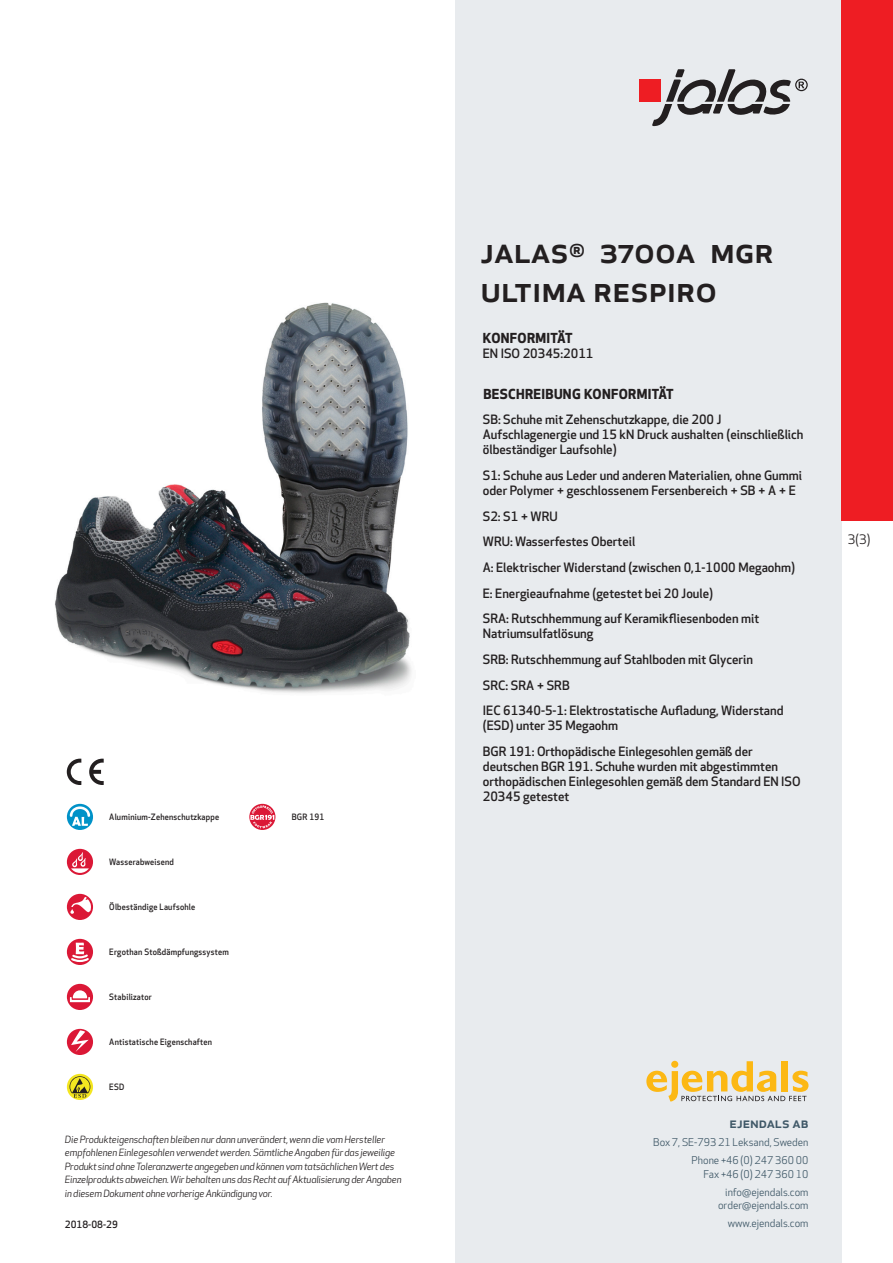
<style>
.page{position:relative;width:893px;height:1263px;background:#fff}
.page>*{position:absolute;margin:0;border:0;box-sizing:border-box;transform-origin:0 0}
.prodname{font:500 36px/39px "Apex New";color:#231f20}
.t1{font:500 15px "Apex New";color:#405968}
.Funktion_body{font:700 13.5px "Apex New";letter-spacing:.025em;color:#231f20}
.t2{font:12.75px "Apex New";color:#231f20}
.Funktion_body-2{font:500 12.6px/15px "Apex New";color:#231f20}
.t3{font:10.5px/18px "Apex New";color:#405968;text-align:right}
.t4{font:italic 9.75px/13.5px "Apex New";letter-spacing:-.015em;color:#231f20}
.t5{font:500 9.75px "Apex New";color:#231f20}
.Artikel{font:500 8.55px "Apex New";letter-spacing:.025em;color:#231f20;scale:.95 1}
</style>
<div class="page">
<div style="left:455px;top:0;width:387px;height:1263px;background:#e8ebee"></div>
<svg style="left:646px;top:1061px;width:162px;height:40px"></svg>
<img style="left:55px;top:303px;width:357px;height:390px">
<div style="left:842px;top:0;width:51px;height:520px;background:#ee1d23"></div>
<svg style="left:67px;top:804px;width:26px;height:26px"></svg>
<svg style="left:70px;top:806px;width:20px;height:20px"></svg>
<div style="left:67px;top:849px;width:26px;height:26px;background:#db1836;border-radius:50%"></div>
<svg style="left:71px;top:852px;width:18px;height:21px"></svg>
<div style="left:67px;top:894px;width:26px;height:26px;background:#db1836;border-radius:50%"></div>
<svg style="left:70px;top:897px;width:21px;height:17px"></svg>
<svg style="left:67px;top:939px;width:26px;height:26px"></svg>
<svg style="left:69px;top:943px;width:22px;height:20px"></svg>
<svg style="left:67px;top:984px;width:26px;height:26px"></svg>
<svg style="left:70px;top:990px;width:20px;height:12px"></svg>
<div style="left:67px;top:1029px;width:26px;height:26px;background:#db1836;border-radius:50%"></div>
<svg style="left:71px;top:1030px;width:18px;height:22px"></svg>
<svg style="left:67px;top:1074px;width:26px;height:26px"></svg>
<svg style="left:70px;top:1076px;width:20px;height:22px"></svg>
<svg style="left:249px;top:804px;width:26px;height:26px"></svg>
<svg style="left:250px;top:805px;width:24px;height:23px"></svg>
<svg style="left:89px;top:759px;width:15px;height:26px"></svg>
<svg style="left:67px;top:759px;width:14px;height:26px"></svg>
<div style="left:639px;top:80px;width:22px;height:22px;background:#ee1d23"></div>
<svg style="left:652px;top:69px;width:156px;height:57px"></svg>
<p class="Artikel" style="left:109px;top:811px;width:117px">Aluminium-Zehenschutzkappe</p>
<p class="Artikel" style="left:109px;top:856px;width:70px">Wasserabweisend</p>
<p class="Artikel" style="left:109px;top:901px;width:92px">Ölbeständige Laufsohle</p>
<p class="Artikel" style="left:109px;top:946px;width:127px">Ergothan Stoßdämpfungssystem</p>
<p class="Artikel" style="left:109px;top:991px;width:46px">Stabilizator</p>
<p class="Artikel" style="left:109px;top:1036px;width:110px">Antistatische Eigenschaften</p>
<p class="Artikel" style="left:109px;top:1081px;width:17px">ESD</p>
<p class="Artikel" style="left:292px;top:811px;width:36px">BGR 191</p>
<p class="t4" style="left:65px;top:1132px;width:338px">Die Produkteigenschaften bleiben nur dann unverändert, wenn die vom Hersteller empfohlenen Einlegesohlen verwendet werden. Sämtliche Angaben für das jeweilige Produkt sind ohne Toleranzwerte angegeben und können vom tatsächlichen Wert des Einzelprodukts abweichen. Wir behalten uns das Recht auf Aktualisierung der Angaben in diesem Dokument ohne vorherige Ankündigung vor.</p>
<p class="t5" style="left:65px;top:1218px;width:54px">2018-08-29</p>
<p class="prodname" style="left:480px;top:230px;width:295px">JALAS<sup>®</sup> 3700a MGR<br>Ultima Respiro</p>
<p class="Funktion_body" style="left:483px;top:328px;width:91px">KONFORMITÄT</p>
<p class="Funktion_body-2" style="left:483px;top:346px;width:112px">EN ISO 20345:2011</p>
<p class="Funktion_body" style="left:483px;top:384px;width:192px">BESCHREIBUNG KONFORMITÄT</p>
<p class="Funktion_body-2" style="left:483px;top:412px;width:322px">SB: Schuhe mit Zehenschutzkappe, die 200 J<br>Aufschlagenergie und 15 kN Druck aushalten (einschließlich ölbeständiger Laufsohle)</p>
<p class="Funktion_body-2" style="left:483px;top:468px;width:321px">S1: Schuhe aus Leder und anderen Materialien, ohne Gummi oder Polymer + geschlossenem Fersenbereich + SB + A + E</p>
<p class="Funktion_body-2" style="left:483px;top:508px;width:76px">S2: S1 + WRU</p>
<p class="Funktion_body-2" style="left:483px;top:534px;width:154px">WRU: Wasserfestes Oberteil</p>
<p class="Funktion_body-2" style="left:483px;top:560px;width:314px">A: Elektrischer Widerstand (zwischen 0,1-1000 Megaohm)</p>
<p class="Funktion_body-2" style="left:483px;top:585px;width:232px">E: Energieaufnahme (getestet bei 20 Joule)</p>
<p class="Funktion_body-2" style="left:483px;top:611px;width:278px">SRA: Rutschhemmung auf Keramikfliesenboden mit<br>Natriumsulfatlösung</p>
<p class="Funktion_body-2" style="left:483px;top:652px;width:272px">SRB: Rutschhemmung auf Stahlboden mit Glycerin</p>
<p class="Funktion_body-2" style="left:483px;top:677px;width:88px">SRC: SRA + SRB</p>
<p class="Funktion_body-2" style="left:483px;top:703px;width:302px">IEC 61340-5-1: Elektrostatische Aufladung, Widerstand (ESD) unter 35 Megaohm</p>
<p class="Funktion_body-2" style="left:483px;top:743px;width:319px">BGR 191: Orthopädische Einlegesohlen gemäß der deutschen BGR 191. Schuhe wurden mit abgestimmten orthopädischen Einlegesohlen gemäß dem Standard EN ISO 20345 getestet</p>
<p class="t2" style="left:848px;top:531px;width:24px">3(3)</p>
<p class="t1" style="left:729px;top:1113px;width:80px">ejendals ab</p>
<p class="t3" style="left:653px;top:1133px;width:157px">Box 7, SE-793 21 Leksand, Sweden<br>Phone +46 (0) 247 360 00</p>
<p class="t3" style="left:703px;top:1165px;width:107px">Fax +46 (0) 247 360 10 info@ejendals.com</p>
<p class="t3" style="left:718px;top:1196px;width:92px">order@ejendals.com</p>
<p class="t3" style="left:728px;top:1215px;width:82px">www.ejendals.com</p>
</div>
